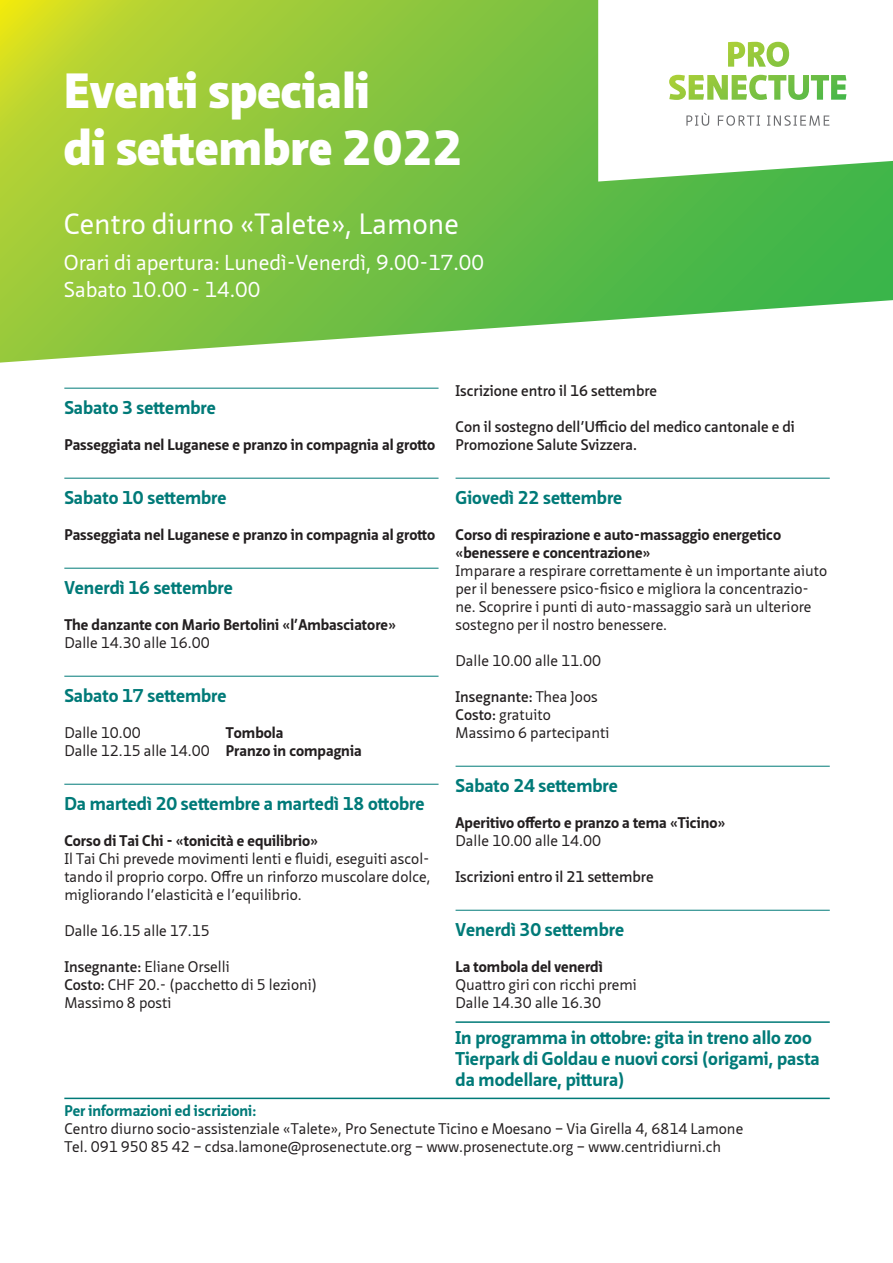
<style>
.page{position:relative;width:893px;height:1263px;background:#fff}
.page>*{position:absolute;margin:0;border:0;box-sizing:border-box;transform-origin:0 0}
.t1{font:900 48px/57px "Neue Sans Pro";color:#fff}
.t2{font:28.5px "Neue Sans Pro";color:#fff}
.t3{font:21px/27px "Neue Sans Pro";color:#fff}
.t4{font:700 18px/21px "Neue Sans Pro";color:#007a78}
.t5{font:15px/18px "Neue Sans Pro";color:#231f20}
.t6{font:700 15px/18px "Neue Sans Pro";color:#231f20}
.t7{font:600 15px/18px "Neue Sans Pro";color:#231f20}
.t8{font:700 15px "Neue Sans Pro";color:#007a78}
.s1{font-weight:400}
.s2{font-weight:600}
</style>
<div class="page">
<svg style="left:0;top:0;width:893px;height:363px;background:#8dc953"></svg>
<svg style="left:598px;top:0;width:295px;height:182px"></svg>
<img style="left:669px;top:42px;width:177px;height:58px">
<svg style="left:686px;top:113px;width:23px;height:13px"></svg>
<svg style="left:718px;top:115px;width:42px;height:11px"></svg>
<svg style="left:767px;top:115px;width:62px;height:11px"></svg>
<hr style="left:64px;top:388px;width:375px;height:1px;background:#007a78">
<hr style="left:64px;top:478px;width:375px;height:1px;background:#007a78">
<hr style="left:64px;top:568px;width:375px;height:1px;background:#007a78">
<hr style="left:64px;top:676px;width:375px;height:1px;background:#007a78">
<hr style="left:64px;top:784px;width:375px;height:1px;background:#007a78">
<hr style="left:456px;top:478px;width:374px;height:1px;background:#007a78">
<hr style="left:456px;top:766px;width:374px;height:1px;background:#007a78">
<hr style="left:456px;top:910px;width:374px;height:1px;background:#007a78">
<hr style="left:456px;top:1021px;width:374px;height:2px;background:#007a78">
<hr style="left:64px;top:1097px;width:766px;height:2px;background:#007a78">
<h1 class="t1" style="left:64px;top:62px;width:401px">Eventi speciali<br>di settembre 2022</h1>
<h2 class="t2" style="left:64px;top:205px;width:397px">Centro diurno «Talete», Lamone</h2>
<h3 class="t3" style="left:64px;top:249px;width:422px">Orari di apertura: Lunedì-Venerdì, 9.00-17.00<br>Sabato 10.00 - 14.00</h3>
<p class="t4" style="left:64px;top:397px;width:153px">Sabato 3 settembre</p>
<p class="t6" style="left:64px;top:436px;width:372px">Passeggiata nel Luganese e pranzo in compagnia al grotto</p>
<p class="t4" style="left:64px;top:487px;width:164px">Sabato 10 settembre</p>
<p class="t6" style="left:64px;top:526px;width:372px">Passeggiata nel Luganese e pranzo in compagnia al grotto</p>
<p class="t4" style="left:64px;top:577px;width:170px">Venerdì 16 settembre</p>
<p class="t6" style="left:64px;top:616px;width:333px">The danzante con Mario Bertolini «l’Ambasciatore»</p>
<p class="t5" style="left:64px;top:633px;width:147px">Dalle 14.30 alle 16.00</p>
<p class="t4" style="left:64px;top:685px;width:164px">Sabato 17 settembre</p>
<p class="t5" style="left:64px;top:723px;width:78px">Dalle 10.00</p>
<p class="t6" style="left:64px;top:724px;width:299px;text-indent:162px">Tombola<br><span class="s1">Dalle 12.15 alle 14.00</span> Pranzo in compagnia</p>
<p class="t4" style="left:64px;top:793px;width:362px">Da martedì 20 settembre a martedì 18 ottobre</p>
<p class="t6" style="left:64px;top:832px;width:255px">Corso di Tai Chi - «tonicità e equilibrio»</p>
<p class="t5" style="left:64px;top:849px;width:368px;text-align:justify">Il Tai Chi prevede movimenti lenti e fluidi, eseguiti ascol&shy;tando il proprio corpo. Offre un rinforzo muscolare dolce, migliorando l’elasticità e l’equilibrio.</p>
<p class="t5" style="left:64px;top:921px;width:147px">Dalle 16.15 alle 17.15</p>
<p class="t5" style="left:64px;top:957px;width:254px"><span class="s2">Insegnante:</span> Eliane Orselli<br><span class="s2">Costo:</span> CHF 20.- (pacchetto di 5 lezioni)<br>Massimo 8 posti</p>
<p class="t7" style="left:456px;top:382px;width:203px">Iscrizione entro il 16 settembre</p>
<p class="t7" style="left:456px;top:418px;width:341px">Con il sostegno dell’Ufficio del medico cantonale e di<br>Promozione Salute Svizzera.</p>
<p class="t4" style="left:456px;top:487px;width:168px">Giovedì 22 settembre</p>
<p class="t6" style="left:456px;top:526px;width:327px">Corso di respirazione e auto-massaggio energetico «benessere e concentrazione»</p>
<p class="t5" style="left:456px;top:561px;width:373px">Imparare a respirare correttamente è un importante aiuto per il benessere psico-fisico e migliora la concentrazio&shy;ne. Scoprire i punti di auto-massaggio sarà un ulteriore sostegno per il nostro benessere.</p>
<p class="t5" style="left:456px;top:651px;width:147px">Dalle 10.00 alle 11.00</p>
<p class="t5" style="left:456px;top:687px;width:155px"><span class="s2">Insegnante:</span> Thea Joos<br><span class="s2">Costo:</span> gratuito<br>Massimo 6 partecipanti</p>
<p class="t4" style="left:456px;top:775px;width:164px">Sabato 24 settembre</p>
<p class="t6" style="left:456px;top:814px;width:271px">Aperitivo offerto e pranzo a tema «Ticino»</p>
<p class="t5" style="left:456px;top:831px;width:147px">Dalle 10.00 alle 14.00</p>
<p class="t7" style="left:456px;top:868px;width:200px">Iscrizioni entro il 21 settembre</p>
<p class="t4" style="left:456px;top:919px;width:170px">Venerdì 30 settembre</p>
<p class="t6" style="left:456px;top:958px;width:149px">La tombola del venerdì</p>
<p class="t5" style="left:456px;top:975px;width:183px">Quattro giri con ricchi premi<br>Dalle 14.30 alle 16.30</p>
<p class="t4" style="left:456px;top:1027px;width:366px">In programma in ottobre: gita in treno allo zoo<br>Tierpark di Goldau e nuovi corsi (origami, pasta da modellare, pittura)</p>
<p class="t8" style="left:64px;top:1101px;width:193px">Per informazioni ed iscrizioni:</p>
<p class="t5" style="left:64px;top:1119px;width:680px">Centro diurno socio-assistenziale «Talete», Pro Senectute Ticino e Moesano – Via Girella 4, 6814 Lamone<br>Tel. 091 950 85 42 – cdsa.lamone@prosenectute.org – www.prosenectute.org – www.centridiurni.ch</p>
</div>
